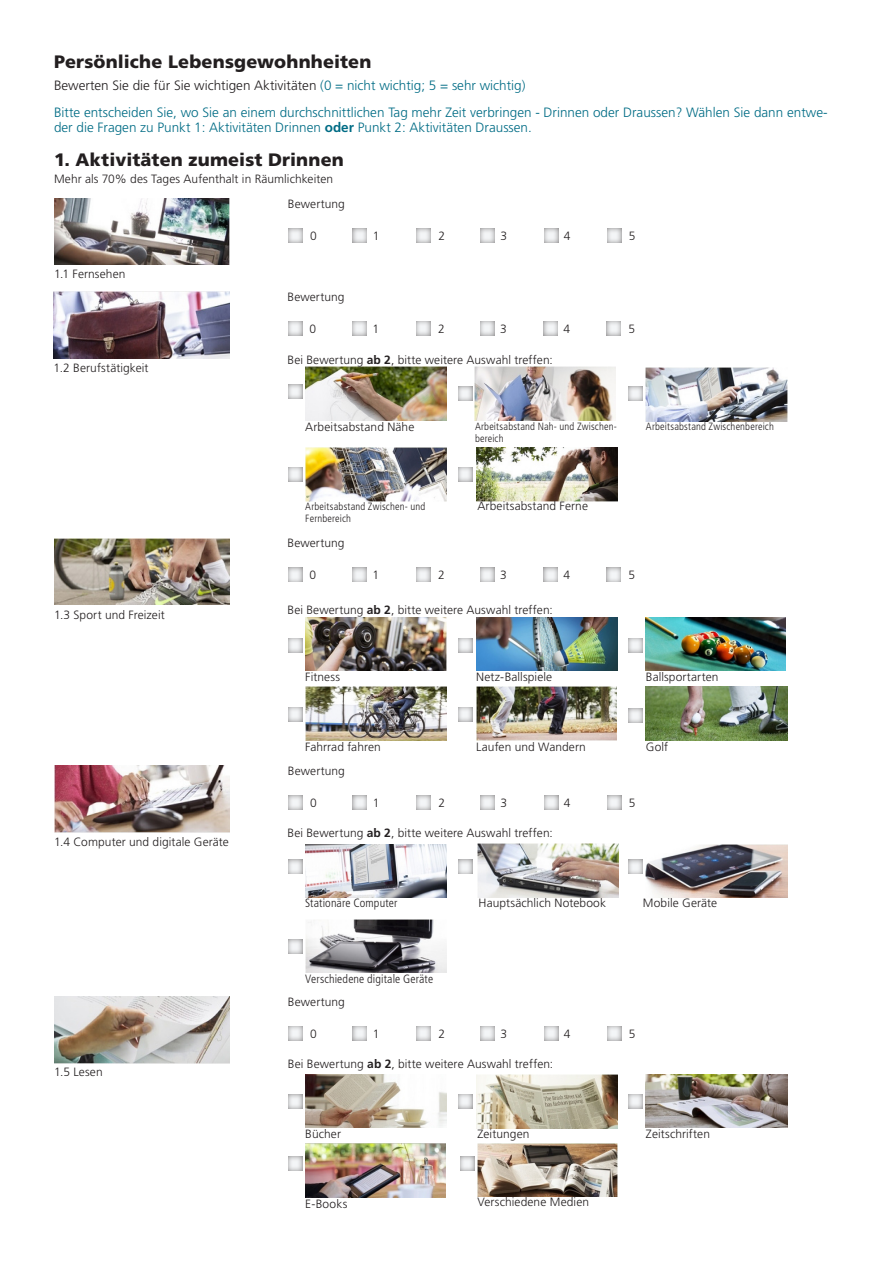
<style>
.page{position:relative;width:893px;height:1263px;background:#fff}
.page>*{position:absolute;margin:0;border:0;box-sizing:border-box;transform-origin:0 0}
.t1{font:900 18px "Frutiger LT Std";letter-spacing:.01em;color:#231f20}
.t2{font:300 13.5px/27px "Frutiger LT Std";color:#006c85}
.t3{font:300 12px "Frutiger LT Std";letter-spacing:.005em;color:#231f20}
.t4{font:300 condensed 12px "Frutiger LT Std";letter-spacing:.01em;color:#231f20}
.t5{font:300 condensed 10.5px/12px "Frutiger LT Std";letter-spacing:.015em;color:#231f20}
.s1{color:#231f20}
.s2{font-weight:700}
</style>
<div class="page">
<img style="left:54px;top:199px;width:175px;height:65px">
<img style="left:476px;top:447px;width:141px;height:54px">
<img style="left:474px;top:367px;width:142px;height:53px">
<img style="left:305px;top:367px;width:141px;height:54px">
<img style="left:305px;top:447px;width:141px;height:54px">
<img style="left:646px;top:368px;width:141px;height:53px">
<img style="left:54px;top:292px;width:175px;height:66px">
<img style="left:54px;top:538px;width:175px;height:67px">
<img style="left:646px;top:618px;width:140px;height:52px">
<img style="left:305px;top:687px;width:141px;height:53px">
<img style="left:305px;top:618px;width:141px;height:52px">
<img style="left:646px;top:687px;width:141px;height:53px">
<img style="left:476px;top:687px;width:141px;height:54px">
<img style="left:476px;top:618px;width:141px;height:53px">
<img style="left:54px;top:766px;width:175px;height:66px">
<img style="left:305px;top:919px;width:141px;height:53px">
<img style="left:647px;top:844px;width:140px;height:54px">
<img style="left:477px;top:844px;width:142px;height:53px">
<img style="left:54px;top:996px;width:175px;height:67px">
<img style="left:305px;top:1074px;width:141px;height:53px">
<img style="left:305px;top:1144px;width:140px;height:53px">
<img style="left:477px;top:1144px;width:140px;height:53px">
<img style="left:646px;top:1075px;width:141px;height:53px">
<img style="left:476px;top:1075px;width:141px;height:53px">
<svg style="left:288px;top:228px;width:15px;height:15px"></svg>
<svg style="left:352px;top:228px;width:15px;height:15px"></svg>
<svg style="left:416px;top:228px;width:15px;height:15px"></svg>
<svg style="left:480px;top:228px;width:15px;height:15px"></svg>
<svg style="left:544px;top:228px;width:15px;height:15px"></svg>
<svg style="left:607px;top:228px;width:15px;height:15px"></svg>
<svg style="left:288px;top:321px;width:15px;height:15px"></svg>
<svg style="left:352px;top:321px;width:15px;height:15px"></svg>
<svg style="left:416px;top:321px;width:15px;height:15px"></svg>
<svg style="left:480px;top:321px;width:15px;height:15px"></svg>
<svg style="left:543px;top:321px;width:15px;height:15px"></svg>
<svg style="left:606px;top:321px;width:15px;height:15px"></svg>
<svg style="left:288px;top:378px;width:31px;height:27px"></svg>
<svg style="left:288px;top:461px;width:31px;height:27px"></svg>
<svg style="left:458px;top:380px;width:32px;height:27px"></svg>
<svg style="left:458px;top:461px;width:32px;height:27px"></svg>
<svg style="left:628px;top:380px;width:32px;height:27px"></svg>
<svg style="left:288px;top:567px;width:15px;height:15px"></svg>
<svg style="left:352px;top:567px;width:15px;height:15px"></svg>
<svg style="left:416px;top:567px;width:15px;height:15px"></svg>
<svg style="left:480px;top:567px;width:15px;height:15px"></svg>
<svg style="left:543px;top:567px;width:15px;height:15px"></svg>
<svg style="left:606px;top:567px;width:15px;height:15px"></svg>
<svg style="left:288px;top:632px;width:31px;height:27px"></svg>
<svg style="left:458px;top:632px;width:32px;height:27px"></svg>
<svg style="left:628px;top:632px;width:32px;height:27px"></svg>
<svg style="left:288px;top:701px;width:31px;height:27px"></svg>
<svg style="left:458px;top:701px;width:32px;height:27px"></svg>
<svg style="left:628px;top:702px;width:32px;height:27px"></svg>
<svg style="left:288px;top:795px;width:15px;height:15px"></svg>
<svg style="left:352px;top:795px;width:15px;height:15px"></svg>
<svg style="left:416px;top:795px;width:15px;height:15px"></svg>
<svg style="left:480px;top:795px;width:15px;height:15px"></svg>
<svg style="left:544px;top:795px;width:15px;height:15px"></svg>
<svg style="left:607px;top:795px;width:15px;height:15px"></svg>
<svg style="left:288px;top:859px;width:15px;height:15px"></svg>
<svg style="left:458px;top:853px;width:32px;height:27px"></svg>
<svg style="left:628px;top:853px;width:32px;height:27px"></svg>
<svg style="left:288px;top:933px;width:31px;height:27px"></svg>
<img style="left:305px;top:844px;width:141px;height:53px">
<svg style="left:288px;top:1026px;width:15px;height:15px"></svg>
<svg style="left:352px;top:1026px;width:15px;height:15px"></svg>
<svg style="left:416px;top:1026px;width:15px;height:15px"></svg>
<svg style="left:480px;top:1026px;width:15px;height:15px"></svg>
<svg style="left:544px;top:1026px;width:15px;height:15px"></svg>
<svg style="left:607px;top:1026px;width:15px;height:15px"></svg>
<svg style="left:288px;top:1088px;width:31px;height:27px"></svg>
<svg style="left:288px;top:1150px;width:31px;height:27px"></svg>
<svg style="left:458px;top:1088px;width:32px;height:27px"></svg>
<svg style="left:460px;top:1150px;width:31px;height:27px"></svg>
<svg style="left:628px;top:1088px;width:32px;height:27px"></svg>
<h1 class="t1" style="left:54px;top:50px;width:319px">Persönliche Lebensgewohnheiten</h1>
<p class="t2" style="left:54px;top:72px;width:775px"><span class="s1">Bewerten Sie die für Sie wichtigen Aktivitäten</span> (0 = nicht wichtig; 5 = sehr wichtig)<br>Bitte entscheiden Sie, wo Sie an einem durchschnittlichen Tag mehr Zeit verbringen - Drinnen oder Draussen? Wählen Sie dann entwe-</p>
<p class="t2" style="left:54px;top:114px;width:479px">der die Fragen zu Punkt 1: Aktivitäten Drinnen <span class="s2">oder</span> Punkt 2: Aktivitäten Draussen.</p>
<h1 class="t1" style="left:54px;top:148px;width:291px">1. Aktivitäten zumeist Drinnen</h1>
<p class="t3" style="left:54px;top:172px;width:281px">Mehr als 70% des Tages Aufenthalt in Räumlichkeiten</p>
<p class="t3" style="left:288px;top:197px;width:58px">Bewertung</p>
<p class="t3" style="left:54px;top:267px;width:73px">1.1 Fernsehen</p>
<p class="t3" style="left:54px;top:361px;width:97px">1.2 Berufstätigkeit</p>
<p class="t3" style="left:54px;top:608px;width:112px">1.3 Sport und Freizeit</p>
<p class="t3" style="left:54px;top:835px;width:176px">1.4 Computer und digitale Geräte</p>
<p class="t3" style="left:54px;top:1065px;width:50px">1.5 Lesen</p>
<p class="t3" style="left:310px;top:229px;width:8px">0</p>
<p class="t3" style="left:373px;top:229px;width:8px">1</p>
<p class="t3" style="left:439px;top:229px;width:8px">2</p>
<p class="t3" style="left:501px;top:229px;width:8px">3</p>
<p class="t3" style="left:564px;top:229px;width:8px">4</p>
<p class="t3" style="left:629px;top:229px;width:8px">5</p>
<p class="t3" style="left:288px;top:290px;width:58px">Bewertung</p>
<p class="t3" style="left:310px;top:322px;width:8px">0</p>
<p class="t3" style="left:372px;top:322px;width:8px">1</p>
<p class="t3" style="left:438px;top:322px;width:8px">2</p>
<p class="t3" style="left:500px;top:322px;width:8px">3</p>
<p class="t3" style="left:563px;top:322px;width:8px">4</p>
<p class="t3" style="left:628px;top:322px;width:8px">5</p>
<p class="t3" style="left:288px;top:353px;width:267px">Bei Bewertung <span class="s2">ab 2</span>, bitte weitere Auswahl treffen:</p>
<p class="t3" style="left:305px;top:420px;width:111px">Arbeitsabstand Nähe</p>
<p class="t5" style="left:475px;top:420px;width:143px">Arbeitsabstand Nah- und Zwischen&shy;bereich</p>
<p class="t5" style="left:646px;top:421px;width:129px">Arbeitsabstand Zwischenbereich</p>
<p class="t5" style="left:305px;top:501px;width:122px">Arbeitsabstand Zwischen- und<br>Fernbereich</p>
<p class="t3" style="left:477px;top:499px;width:112px">Arbeitsabstand Ferne</p>
<p class="t3" style="left:288px;top:536px;width:58px">Bewertung</p>
<p class="t3" style="left:310px;top:568px;width:8px">0</p>
<p class="t3" style="left:372px;top:568px;width:8px">1</p>
<p class="t3" style="left:438px;top:568px;width:8px">2</p>
<p class="t3" style="left:500px;top:568px;width:8px">3</p>
<p class="t3" style="left:563px;top:568px;width:8px">4</p>
<p class="t3" style="left:628px;top:568px;width:8px">5</p>
<p class="t3" style="left:288px;top:603px;width:267px">Bei Bewertung <span class="s2">ab 2</span>, bitte weitere Auswahl treffen:</p>
<p class="t3" style="left:305px;top:670px;width:36px">Fitness</p>
<p class="t3" style="left:476px;top:670px;width:77px">Netz-Ballspiele</p>
<p class="t3" style="left:646px;top:670px;width:74px">Ballsportarten</p>
<p class="t3" style="left:305px;top:740px;width:77px">Fahrrad fahren</p>
<p class="t3" style="left:476px;top:740px;width:111px">Laufen und Wandern</p>
<p class="t3" style="left:646px;top:740px;width:24px">Golf</p>
<p class="t3" style="left:288px;top:764px;width:58px">Bewertung</p>
<p class="t3" style="left:310px;top:796px;width:8px">0</p>
<p class="t3" style="left:373px;top:796px;width:8px">1</p>
<p class="t3" style="left:439px;top:796px;width:8px">2</p>
<p class="t3" style="left:501px;top:796px;width:8px">3</p>
<p class="t3" style="left:564px;top:796px;width:8px">4</p>
<p class="t3" style="left:629px;top:796px;width:8px">5</p>
<p class="t3" style="left:288px;top:826px;width:267px">Bei Bewertung <span class="s2">ab 2</span>, bitte weitere Auswahl treffen:</p>
<p class="t4" style="left:305px;top:896px;width:94px">Stationäre Computer</p>
<p class="t3" style="left:479px;top:896px;width:129px">Hauptsächlich Notebook</p>
<p class="t3" style="left:643px;top:896px;width:76px">Mobile Geräte</p>
<p class="t4" style="left:305px;top:972px;width:129px">Verschiedene digitale Geräte</p>
<p class="t3" style="left:288px;top:994px;width:58px">Bewertung</p>
<p class="t3" style="left:310px;top:1027px;width:8px">0</p>
<p class="t3" style="left:373px;top:1027px;width:8px">1</p>
<p class="t3" style="left:439px;top:1027px;width:8px">2</p>
<p class="t3" style="left:501px;top:1027px;width:8px">3</p>
<p class="t3" style="left:564px;top:1027px;width:8px">4</p>
<p class="t3" style="left:629px;top:1027px;width:8px">5</p>
<p class="t3" style="left:288px;top:1057px;width:267px">Bei Bewertung <span class="s2">ab 2</span>, bitte weitere Auswahl treffen:</p>
<p class="t3" style="left:305px;top:1126px;width:37px">Bücher</p>
<p class="t3" style="left:477px;top:1126px;width:53px">Zeitungen</p>
<p class="t3" style="left:646px;top:1126px;width:66px">Zeitschriften</p>
<p class="t3" style="left:305px;top:1197px;width:44px">E-Books</p>
<p class="t3" style="left:477px;top:1195px;width:113px">Verschiedene Medien</p>
</div>
